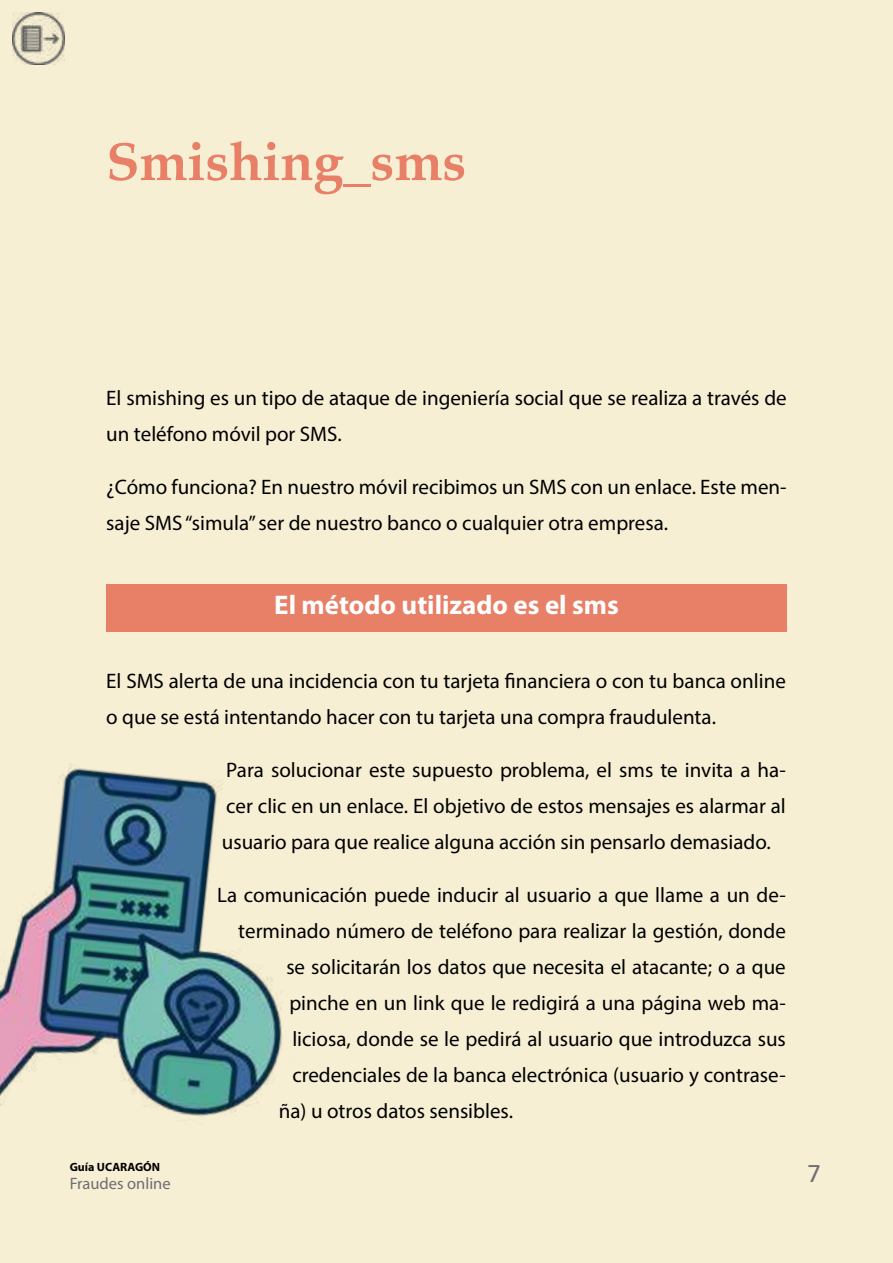
<style>
.page{position:relative;width:893px;height:1263px;background:#f6efd4}
.page>*{position:absolute;margin:0;border:0;box-sizing:border-box;transform-origin:0 0}
.t1{font:700 54px "Book Antiqua";color:#e88067}
.t2{font:700 27px "Myriad Pro";color:#fff}
.t3{font:27px "Calibri";color:#6d6e71}
.t4{font:21px/36px "Myriad Pro";color:#000}
.t5{font:16.5px "Myriad Pro";color:#6d6e71}
.t6{font:700 12px "Myriad Pro";color:#000}
</style>
<div class="page">
<img style="left:13px;top:13px;width:52px;height:52px">
<div style="left:106px;top:584px;width:681px;height:47px;background:#e88067"></div>
<img style="left:0;top:764px;width:282px;height:352px">
<h1 class="t1" style="left:106px;top:125px;width:361px">Smishing_sms</h1>
<p class="t4" style="left:106px;top:379px;width:682px">El smishing es un tipo de ataque de ingeniería social que se realiza a través de un teléfono móvil por SMS.</p>
<p class="t4" style="left:106px;top:468px;width:682px">¿Cómo funciona? En nuestro móvil recibimos un SMS con un enlace. Este men&shy;saje SMS “simula” ser de nuestro banco o cualquier otra empresa.</p>
<p class="t2" style="left:274px;top:587px;width:346px">El método utilizado es el sms</p>
<p class="t4" style="left:106px;top:662px;width:681px">El SMS alerta de una incidencia con tu tarjeta financiera o con tu banca online o que se está intentando hacer con tu tarjeta una compra fraudulenta.</p>
<p class="t4" style="left:222px;top:751px;width:566px;text-align:justify">Para solucionar este supuesto problema, el sms te invita a ha&shy;cer clic en un enlace. El objetivo de estos mensajes es alarmar al usuario para que realice alguna acción sin pensarlo demasiado.</p>
<p class="t4" style="left:217px;top:876px;width:570px">La comunicación puede inducir al usuario a que llame a un de-</p>
<p class="t4" style="left:238px;top:912px;width:549px">terminado número de teléfono para realizar la gestión, donde</p>
<p class="t4" style="left:286px;top:948px;width:501px">se solicitarán los datos que necesita el atacante; o a que</p>
<p class="t4" style="left:289px;top:984px;width:498px">pinche en un link que le redigirá a una página web ma-</p>
<p class="t4" style="left:292px;top:1020px;width:495px">liciosa, donde se le pedirá al usuario que introduzca sus</p>
<p class="t4" style="left:292px;top:1056px;width:495px">credenciales de la banca electrónica (usuario y contrase-</p>
<p class="t4" style="left:279px;top:1092px;width:236px">ña) u otros datos sensibles.</p>
<p class="t6" style="left:70px;top:1159px;width:92px">Guía UCARAGÓN</p>
<p class="t5" style="left:70px;top:1173px;width:102px">Fraudes online</p>
<p class="t3" style="left:807px;top:1154px;width:15px">7</p>
</div>
